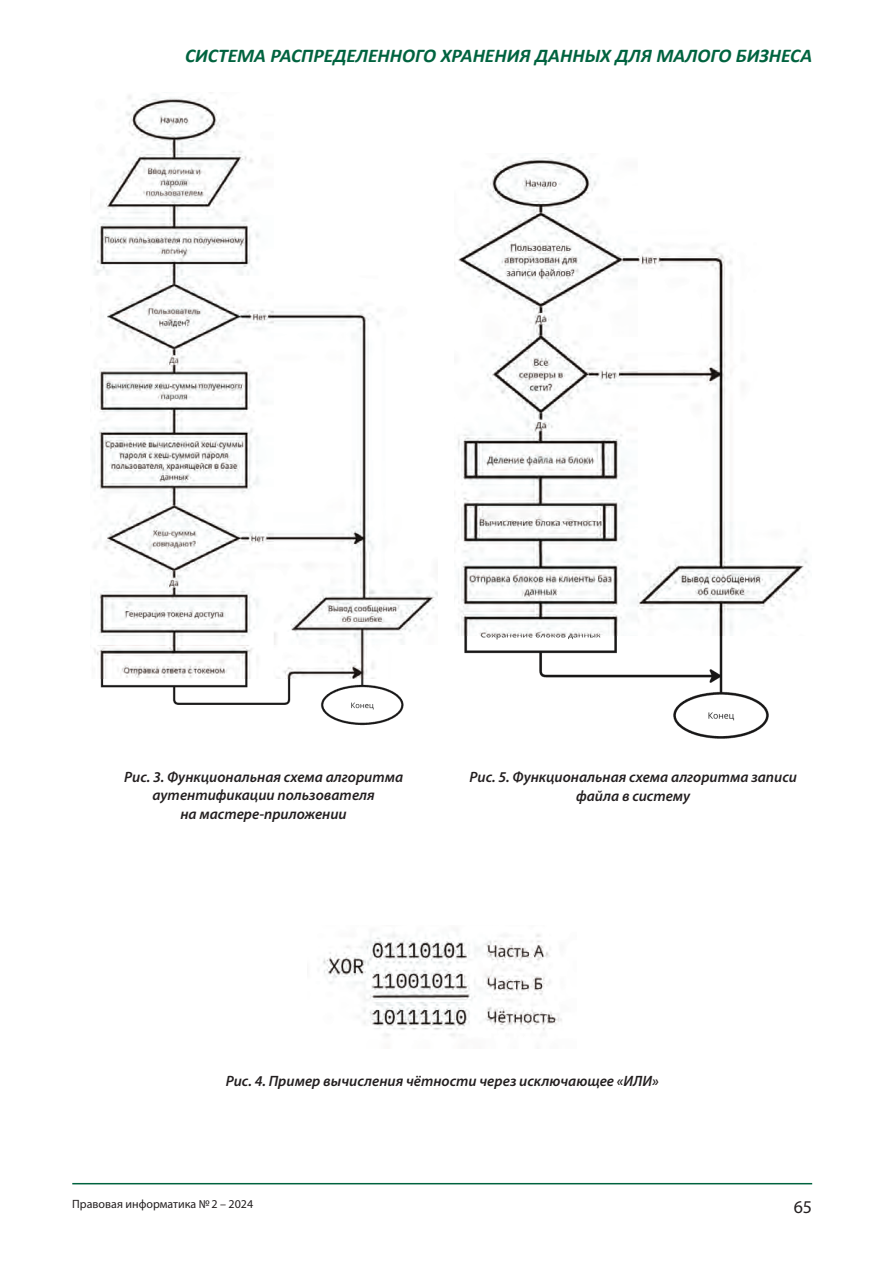
<style>
.page{position:relative;width:893px;height:1263px;background:#fff}
.page>*{position:absolute;margin:0;border:0;box-sizing:border-box;transform-origin:0 0}
.t1{font:italic 700 19.5px "Calibri";color:#00633f}
.t2{font:18px "Myriad Pro";color:#231f20}
.t3{font:italic 600 15px/18.6px "Myriad Pro";color:#231f20;text-align:center}
.t4{font:12px "Myriad Pro";color:#231f20}
</style>
<div class="page">
<hr style="left:72px;top:1183px;width:740px;height:1px;background:#00633f">
<img style="left:90px;top:94px;width:347px;height:632px">
<img style="left:323px;top:933px;width:239px;height:103px">
<img style="left:454px;top:153px;width:356px;height:586px">
<h1 class="t1" style="left:185px;top:44px;width:629px">СИСТЕМА РАСПРЕДЕЛЕННОГО ХРАНЕНИЯ ДАННЫХ ДЛЯ МАЛОГО БИЗНЕСА</h1>
<p class="t3" style="left:124px;top:767px;width:281px">Рис. 3. Функциональная схема алгоритма аутентификации пользователя<br>на мастере-приложении</p>
<p class="t3" style="left:469px;top:767px;width:329px">Рис. 5. Функциональная схема алгоритма записи файла в систему</p>
<p class="t3" style="left:226px;top:1071px;width:434px">Рис. 4. Пример вычисления чётности через исключающее «ИЛИ»</p>
<p class="t4" style="left:72px;top:1197px;width:182px">Правовая информатика № 2 – 2024</p>
<p class="t2" style="left:794px;top:1195px;width:20px">65</p>
</div>
